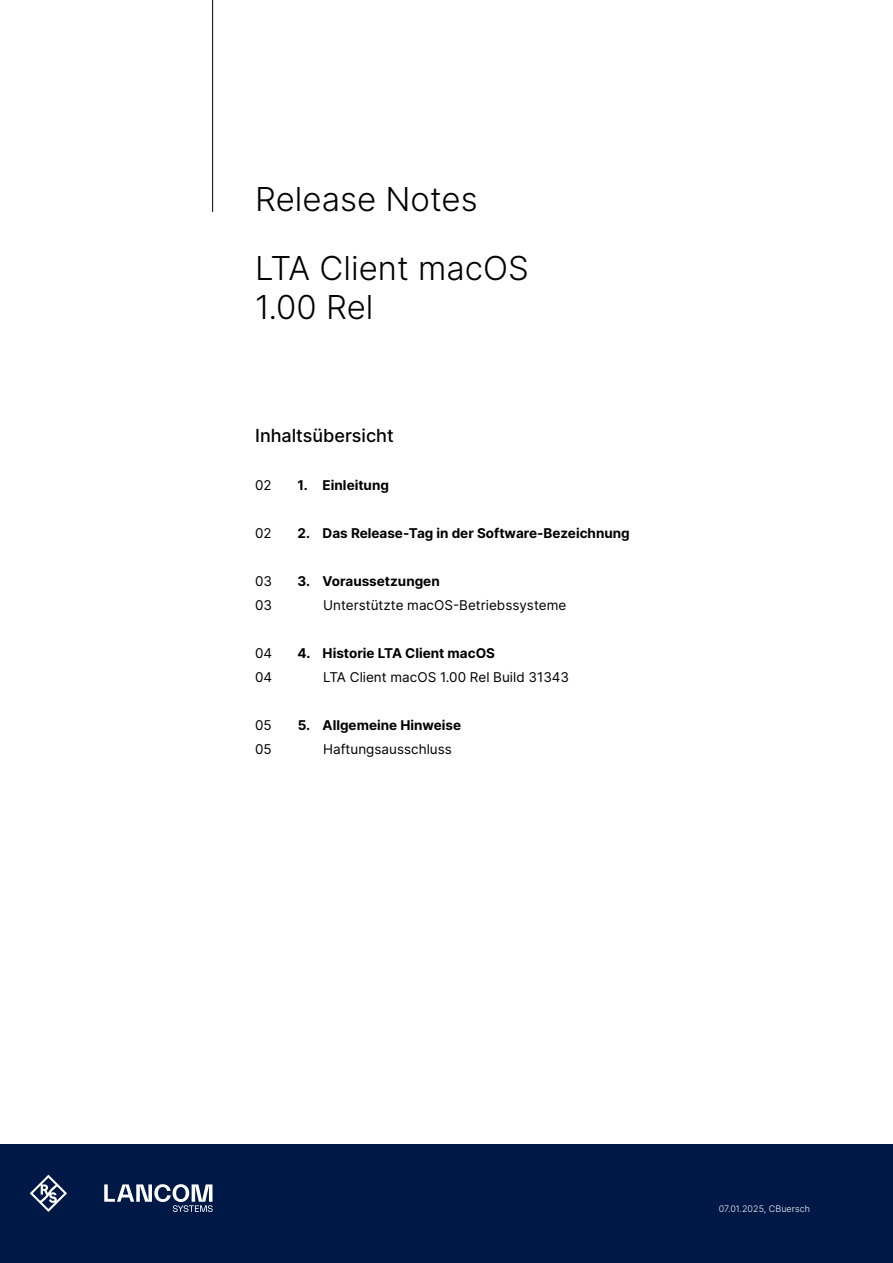
<style>
.page{position:relative;width:893px;height:1263px;background:#fff}
.page>*{position:absolute;margin:0;border:0;box-sizing:border-box;transform-origin:0 0}
.t1{font:300 33px/39.6px "Inter";color:#000}
.t2{font:500 18px "Inter";color:#000}
.t3{font:700 13.5px "Inter";color:#000}
.t4{font:13.5px "Inter";color:#000}
.t5{font:300 9px "Inter";letter-spacing:.005em;color:#fff}
</style>
<div class="page">
<div style="left:0;top:1144px;width:893px;height:119px;background:#001846"></div>
<hr style="left:212px;top:0;width:1px;height:212px;background:#000">
<svg style="left:30px;top:1175px;width:37px;height:37px"></svg>
<svg style="left:104px;top:1184px;width:109px;height:28px"></svg>
<h1 class="t1" style="left:255px;top:179px;width:224px">Release Notes</h1>
<h1 class="t1" style="left:255px;top:247px;width:275px">LTA Client macOS<br>1.00 Rel</h1>
<h2 class="t2" style="left:255px;top:423px;width:140px">Inhaltsübersicht</h2>
<p class="t4" style="left:255px;top:476px;width:18px">02</p>
<p class="t3" style="left:298px;top:475px;width:93px">1. Einleitung</p>
<p class="t4" style="left:255px;top:524px;width:18px">02</p>
<p class="t3" style="left:298px;top:523px;width:334px">2. Das Release-Tag in der Software-Bezeichnung</p>
<p class="t4" style="left:255px;top:572px;width:19px">03</p>
<p class="t3" style="left:298px;top:571px;width:144px">3. Voraussetzungen</p>
<p class="t4" style="left:255px;top:596px;width:19px">03</p>
<p class="t4" style="left:323px;top:596px;width:245px">Unterstützte macOS-Betriebssysteme</p>
<p class="t4" style="left:255px;top:644px;width:19px">04</p>
<p class="t3" style="left:298px;top:643px;width:199px">4. Historie LTA Client macOS</p>
<p class="t4" style="left:255px;top:668px;width:19px">04</p>
<p class="t4" style="left:323px;top:668px;width:248px">LTA Client macOS 1.00 Rel Build 31343</p>
<p class="t4" style="left:255px;top:716px;width:18px">05</p>
<p class="t3" style="left:298px;top:715px;width:165px">5. Allgemeine Hinweise</p>
<p class="t4" style="left:255px;top:740px;width:18px">05</p>
<p class="t4" style="left:323px;top:740px;width:130px">Haftungsausschluss</p>
<p class="t5" style="left:719px;top:1202px;width:93px">07.01.2025, CBuersch</p>
</div>
